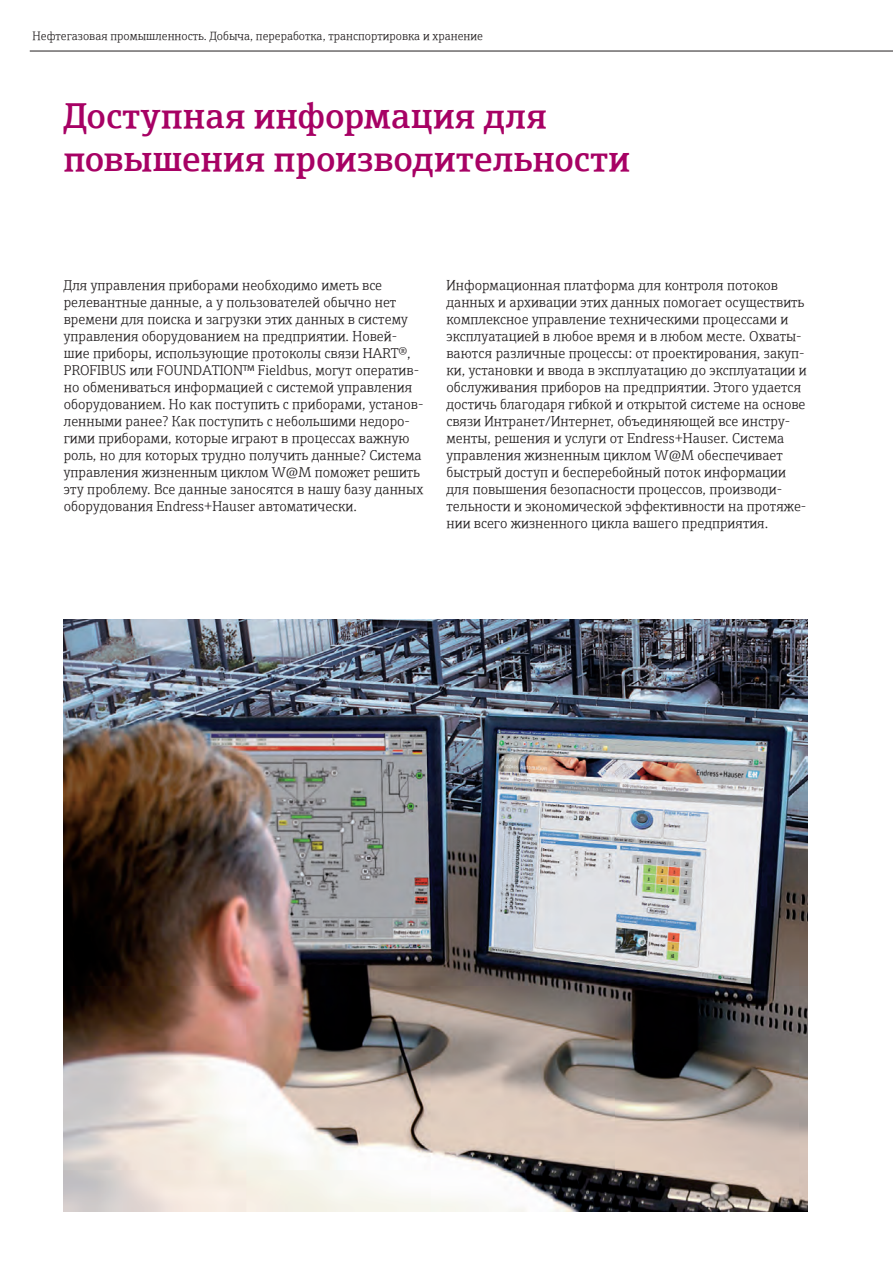
<style>
.page{position:relative;width:893px;height:1263px;background:#fff}
.page>*{position:absolute;margin:0;border:0;box-sizing:border-box;transform-origin:0 0}
.Inside_Headline{font:600 36px/43.2px "E+H Serif";letter-spacing:.01em;color:#a70164}
.Copy_Default{font:300 14.25px/17px "E+H Serif";color:#231f20}
.t1{font:300 12px "E+H Serif";color:#231f20}
</style>
<div class="page">
<hr style="left:30px;top:51px;width:863px;height:1px;background:#231f20">
<img style="left:64px;top:620px;width:744px;height:592px">
<p class="t1" style="left:33px;top:27px;width:452px">Нефтегазовая промышленность. Добыча, переработка, транспортировка и хранение</p>
<p class="Inside_Headline" style="left:64px;top:91px;width:567px">Доступная информация для повышения производительности</p>
<p class="Copy_Default" style="left:64px;top:276px;width:361px">Для управления приборами необходимо иметь все релевантные данные, а у пользователей обычно нет времени для поиска и загрузки этих данных в систему управления оборудованием на предприятии. Новей&shy;шие приборы, использующие протоколы связи HART®, PROFIBUS или FOUNDATION™ Fieldbus, могут оператив&shy;но обмениваться информацией с системой управления оборудованием. Но как поступить с приборами, установ&shy;ленными ранее? Как поступить с небольшими недоро&shy;гими приборами, которые играют в процессах важную роль, но для которых трудно получить данные? Система управления жизненным циклом W@M поможет решить эту проблему. Все данные заносятся в нашу базу данных оборудования Endress+Hauser автоматически.</p>
<p class="Copy_Default" style="left:446px;top:276px;width:362px">Информационная платформа для контроля потоков данных и архивации этих данных помогает осуществить комплексное управление техническими процессами и эксплуатацией в любое время и в любом месте. Охваты&shy;ваются различные процессы: от проектирования, закуп&shy;ки, установки и ввода в эксплуатацию до эксплуатации и обслуживания приборов на предприятии. Этого удается достичь благодаря гибкой и открытой системе на основе связи Интранет/Интернет, объединяющей все инстру&shy;менты, решения и услуги от Endress+Hauser. Система управления жизненным циклом W@M обеспечивает быстрый доступ и бесперебойный поток информации для повышения безопасности процессов, производи&shy;тельности и экономической эффективности на протяже&shy;нии всего жизненного цикла вашего предприятия.</p>
</div>
